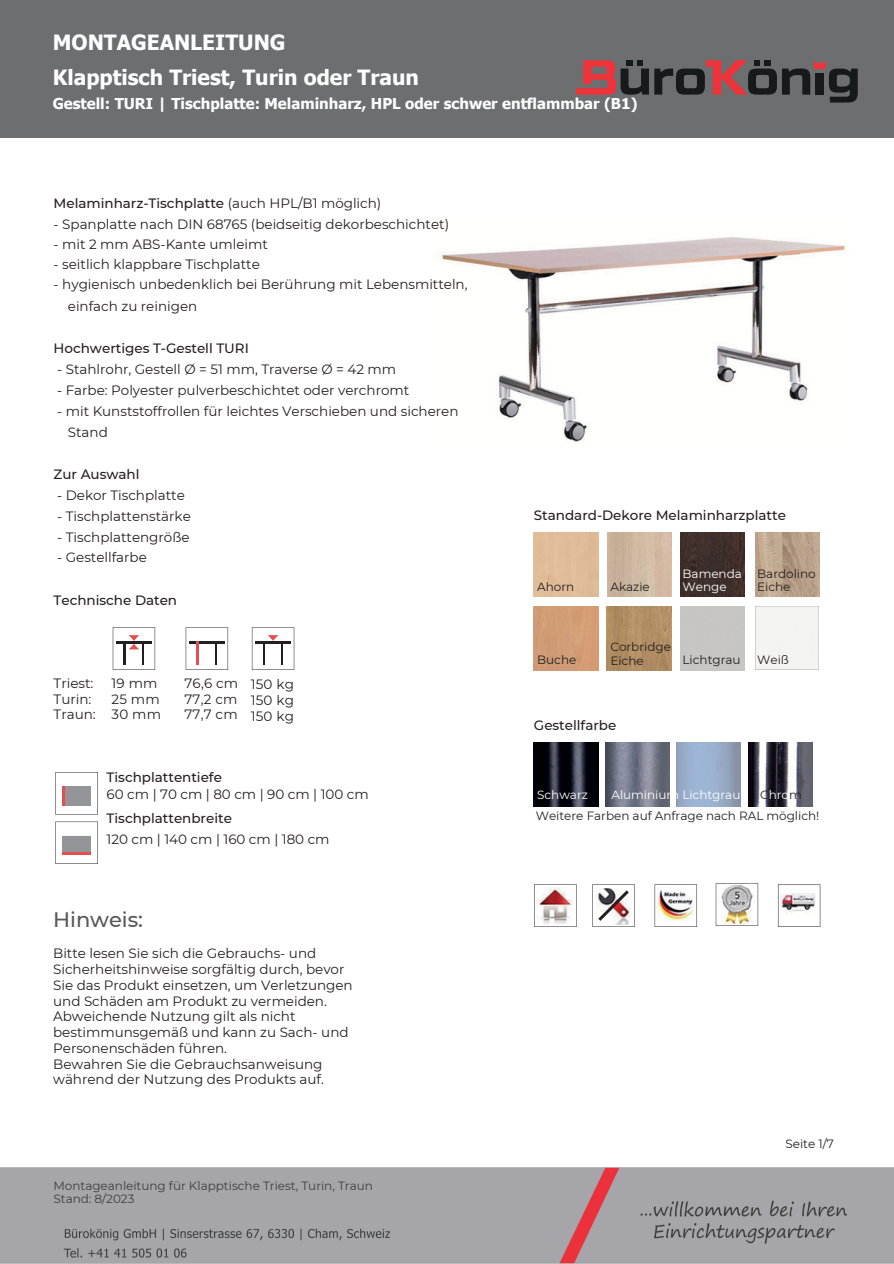
<style>
.page{position:relative;width:894px;height:1264px;background:#fff}
.page>*{position:absolute;margin:0;border:0;box-sizing:border-box;transform-origin:0 0}
.t1{font:700 21px/34.8px "Tahoma";color:#fff}
.t2{font:500 21px "Montserrat";color:#58585a}
.t3{font:700 15px "Tahoma";color:#fff}
.t4{font:13.5px/15.8px "Montserrat";color:#231f20}
.t5{font:500 13.5px "Montserrat";color:#231f20}
.t6{font:12px/13.5px "Montserrat";color:#231f20}
.t7{font:12px/13.5px "Montserrat";color:#3f3e3f}
.t8{font:12px/13.5px "Montserrat";color:#fff}
.s1{font-weight:400}
.s2{font-weight:500}
.s3{color:#231f20}
</style>
<div class="page">
<img style="left:0;top:1167px;width:893px;height:96px">
<div style="left:0;top:0;width:893px;height:137px;background:#6d6e70"></div>
<svg style="left:576px;top:60px;width:72px;height:35px"></svg>
<svg style="left:654px;top:60px;width:203px;height:42px"></svg>
<img style="left:437px;top:237px;width:409px;height:205px">
<div style="left:755px;top:606px;width:63px;height:64px;background:#f4f4f0"></div>
<img style="left:607px;top:532px;width:64px;height:64px">
<img style="left:606px;top:606px;width:65px;height:64px">
<img style="left:680px;top:532px;width:64px;height:64px">
<img style="left:755px;top:532px;width:64px;height:64px">
<img style="left:533px;top:742px;width:65px;height:64px">
<img style="left:605px;top:742px;width:64px;height:64px">
<img style="left:748px;top:742px;width:64px;height:64px">
<svg style="left:55px;top:821px;width:43px;height:43px"></svg>
<svg style="left:55px;top:772px;width:43px;height:42px"></svg>
<svg style="left:113px;top:627px;width:42px;height:43px"></svg>
<svg style="left:185px;top:627px;width:43px;height:43px"></svg>
<svg style="left:252px;top:627px;width:42px;height:43px"></svg>
<svg style="left:654px;top:884px;width:42px;height:42px"></svg>
<img style="left:657px;top:887px;width:37px;height:35px">
<svg style="left:715px;top:883px;width:43px;height:42px"></svg>
<img style="left:718px;top:885px;width:36px;height:39px">
<svg style="left:777px;top:884px;width:43px;height:42px"></svg>
<img style="left:780px;top:893px;width:36px;height:25px">
<svg style="left:534px;top:884px;width:42px;height:42px"></svg>
<img style="left:536px;top:887px;width:37px;height:37px">
<svg style="left:592px;top:884px;width:42px;height:42px"></svg>
<p class="t1" style="left:53px;top:24px;width:367px">MONTAGEANLEITUNG<br>Klapptisch Triest, Turin oder Traun</p>
<p class="t3" style="left:53px;top:94px;width:586px">Gestell: TURI | Tischplatte: Melaminharz, HPL oder schwer entflammbar (B1)</p>
<p class="t5" style="left:54px;top:195px;width:329px">Melami nharz-Tischplatte <span class="s1">(auch HPL/B1 möglich)</span></p>
<p class="t4" style="left:54px;top:216px;width:397px">- Spanplatte nach DIN 68765 (beidseitig dekorbeschichtet)</p>
<p class="t4" style="left:54px;top:236px;width:216px">- mit 2 mm ABS-Kante umleimt</p>
<p class="t4" style="left:54px;top:256px;width:208px">- seitlich klappbare Tischplatte</p>
<p class="t4" style="left:54px;top:277px;width:415px">- hygienisch unbedenklich bei Berührung mit Lebensmitteln,</p>
<p class="t4" style="left:68px;top:298px;width:131px">ei nfach zu rei nigen</p>
<p class="t5" style="left:54px;top:340px;width:197px">Hochwertiges T-Gestell TURI</p>
<p class="t4" style="left:57px;top:361px;width:340px">- Stahlrohr, Gestell Ø = 51 mm, Traverse Ø = 42 mm</p>
<p class="t4" style="left:57px;top:382px;width:353px">- Farbe: Polyester pulverbeschichtet oder verchromt</p>
<p class="t4" style="left:57px;top:403px;width:403px">- mit Kunststoffrollen für leichtes Verschieben und sicheren</p>
<p class="t4" style="left:68px;top:424px;width:41px">Stand</p>
<p class="t5" style="left:54px;top:466px;width:87px">Zur Auswahl</p>
<p class="t4" style="left:57px;top:487px;width:129px">- Dekor Tischplatte</p>
<p class="t4" style="left:57px;top:508px;width:135px">- Tischplattenstärke</p>
<p class="t4" style="left:57px;top:529px;width:134px">- Tischplattengröße</p>
<p class="t4" style="left:57px;top:549px;width:91px">- Gestellfarbe</p>
<p class="t5" style="left:54px;top:592px;width:125px">Technische Daten</p>
<p class="t4" style="left:54px;top:675px;width:44px">Tri est:<br>Turi n:<br>Traun:</p>
<p class="t4" style="left:111px;top:675px;width:51px">19 mm<br>25 mm<br>30 mm</p>
<p class="t4" style="left:184px;top:675px;width:55px;text-align:justify">76,6 cm 77,2 cm 77,7 cm</p>
<p class="t4" style="left:251px;top:676px;width:45px;text-align:justify">150 kg 150 kg 150 kg</p>
<p class="t4" style="left:107px;top:768px;width:264px;line-height:16.8px"><span class="s2">Tischplattentiefe<br></span>60cm|70cm|80cm|90cm|100cm</p>
<p class="t4" style="left:107px;top:808px;width:224px;line-height:20.2px"><span class="s2">Tischplattenbreite<br></span>120 cm | 140 cm | 160 cm | 180 cm</p>
<p class="t2" style="left:53px;top:906px;width:91px">Hi nweis:</p>
<p class="t4" style="left:53px;top:945px;width:301px">Bitte lesen Sie sich die Gebrauchs- und Sicherheitshi nweise sorgfältig durch, bevor Sie das Produkt ei nsetzen, um Verletzungen und Schäden am Produkt zu vermeiden.<br>Abweichende Nutzung gi lt als nicht<br>besti mmunsgemäß und kann zu Sach- und Personenschäden führen.<br>Bewahren Sie die Gebrauchsanweisung während der Nutzung des Produkts auf.</p>
<p class="t7" style="left:53px;top:1178px;width:321px">Montageanleitung für Klapptische Triest, Turi n, Traun<br>Stand: 8/2023</p>
<p class="t5" style="left:533px;top:507px;width:253px">Standard-Dekore Melami nharzplatte</p>
<p class="t6" style="left:537px;top:580px;width:39px">Ahorn</p>
<p class="t6" style="left:537px;top:652px;width:41px">Buche</p>
<p class="t6" style="left:610px;top:579px;width:41px">Akazie</p>
<p class="t8" style="left:682px;top:566px;width:61px">Bamenda<br>Wenge</p>
<p class="t6" style="left:757px;top:566px;width:60px">Bardoli no<br>Eiche</p>
<p class="t6" style="left:610px;top:640px;width:62px">Corbridge<br>Eiche</p>
<p class="t6" style="left:682px;top:652px;width:60px">Lichtgrau</p>
<p class="t6" style="left:757px;top:652px;width:33px">Wei ß</p>
<h4 class="t5" style="left:533px;top:717px;width:84px">Gestellfarbe</h4>
<p class="t8" style="left:537px;top:788px;width:52px">Schwarz</p>
<p class="t8" style="left:611px;top:788px;width:130px">Aluminium Lichtgrau</p>
<h3 class="t6" style="left:535px;top:809px;width:285px">Weitere Farben auf Anfrage nach RAL möglich!</h3>
<p class="t8" style="left:759px;top:788px;width:43px"><span class="s3">C</span>hro<span class="s3">m</span></p>
<p class="t6" style="left:785px;top:1136px;width:50px">Seite 1/7</p>
</div>
